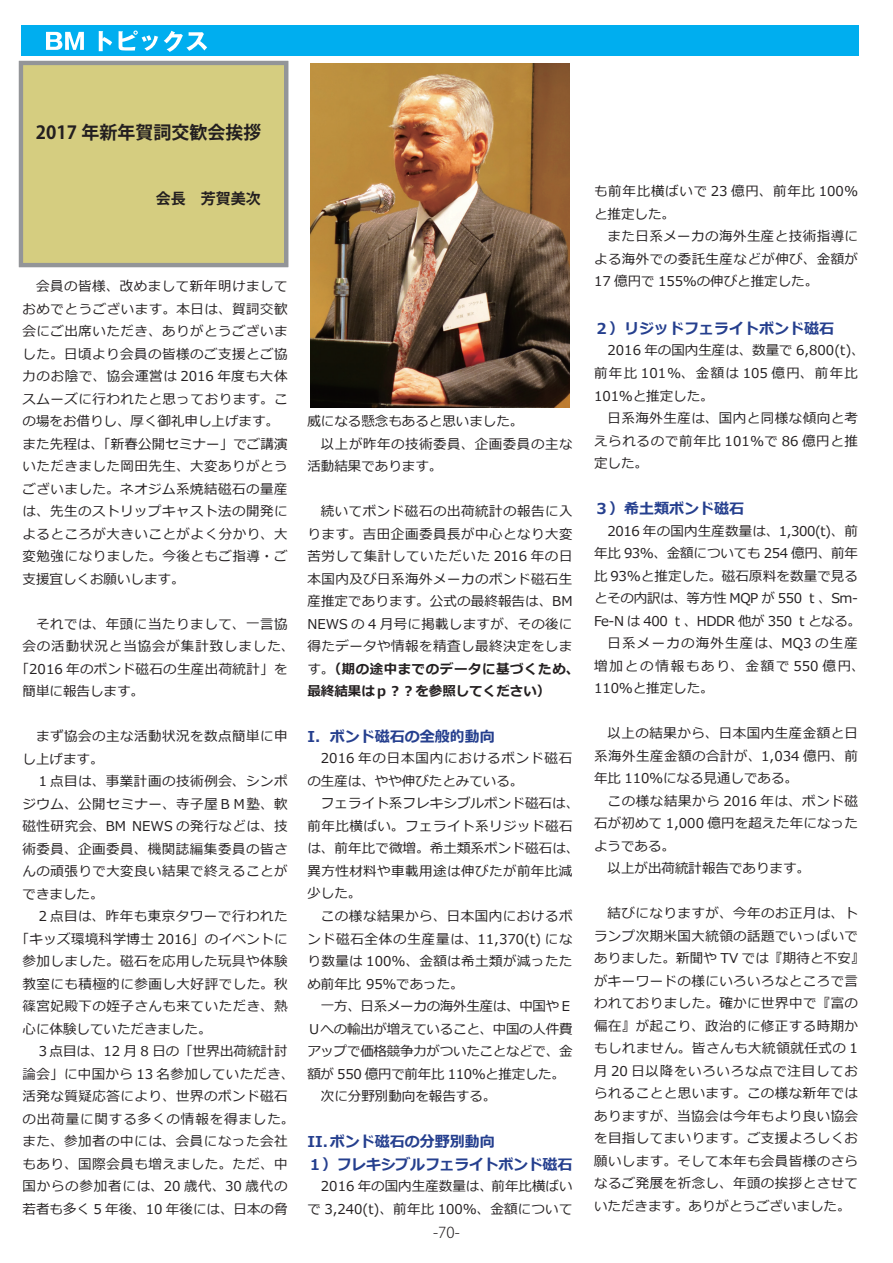
<style>
.page{position:relative;width:893px;height:1263px;background:#fff}
.page>*{position:absolute;margin:0;border:0;box-sizing:border-box;transform-origin:0 0}
.t1{font:700 18px "Koz Go Pro";color:#231f20}
.t2{font:700 15px "Meiryo";color:#253f8e}
.t3{font:700 15px/22.5px "Meiryo";letter-spacing:-.02em;color:#253f8e}
.t4{font:700 15px "Koz Go Pro";color:#231f20}
.t5{font:300 15px "Koz Go Pro";color:#231f20}
.t6{font:13.5px/22.5px "Meiryo";letter-spacing:.035em;color:#231f20}
.t7{font:13.5px/22.5px "Meiryo";color:#231f20}
.t8{font:13.5px "Meiryo";letter-spacing:-.02em;color:#231f20}
.t9{font:13.5px/22.5px "Meiryo";letter-spacing:.055em;color:#231f20}
.t10{font:13.5px "Meiryo";letter-spacing:.015em;color:#231f20}
.t11{font:13.5px "Meiryo";letter-spacing:.065em;color:#231f20}
.t12{font:13.5px "Meiryo";letter-spacing:-.03em;color:#231f20}
.t13{font:13.5px "Meiryo";letter-spacing:-.005em;color:#231f20}
.t14{font:13.5px "Meiryo";letter-spacing:.01em;color:#231f20}
.t15{font:13.5px "Meiryo";letter-spacing:.135em;color:#231f20}
.t16{font:13.5px "Meiryo";letter-spacing:.09em;color:#231f20}
.s1{font-weight:700}
</style>
<div class="page">
<div style="left:21px;top:25px;width:838px;height:31px;background:#00aeef"></div>
<svg style="left:46px;top:32px;width:38px;height:18px"></svg>
<svg style="left:99px;top:31px;width:13px;height:20px"></svg>
<svg style="left:119px;top:30px;width:39px;height:21px"></svg>
<svg style="left:164px;top:31px;width:43px;height:21px"></svg>
<div style="left:21px;top:63px;width:265px;height:202px;background:#d5cd80"></div>
<div style="left:19px;top:61px;width:269px;height:206px;border:4px solid #939598"></div>
<img style="left:311px;top:63px;width:258px;height:344px">
<h1 class="t1" style="left:36px;top:121px;width:227px">2017 年新年賀詞交歓会挨拶</h1>
<p class="t4" style="left:156px;top:188px;width:107px">会長　芳賀美次</p>
<p class="t6" style="left:22px;top:276px;width:267px;text-indent:14px">会員の皆様、改めまして新年明けましておめでとうございます。本日は、賀詞交歓会にご出席いただき、ありがとうございました。日頃より会員の皆様のご支援とご協力のお陰で、協会運営は 2016 年度も大体スムーズに行われたと思っております。この場をお借りし、厚く御礼申し上げます。また先程は、「新春公開セミナー」でご講演いただきました岡田先生、大変ありがとうございました。ネオジム系焼結磁石の量産は、先生のストリップキャスト法の開発によるところが大きいことがよく分かり、大変勉強になりました。今後ともご指導・ご支援宜しくお願いします。</p>
<p class="t6" style="left:36px;top:613px;width:253px">それでは、年頭に当たりまして、一言協</p>
<p class="t11" style="left:22px;top:637px;width:273px">会の活動状況と当協会が集計致しました、</p>
<p class="t6" style="left:16px;top:658px;width:273px">「2016 年のボンド磁石の生産出荷統計」を</p>
<p class="t7" style="left:22px;top:681px;width:123px">簡単に報告します。</p>
<p class="t6" style="left:22px;top:726px;width:267px;text-indent:14px">まず協会の主な活動状況を数点簡単に申し上げます。</p>
<p class="t6" style="left:22px;top:771px;width:267px;text-align:justify;text-indent:14px">１点目は、事業計画の技術例会、シンポジウム、公開セミナー、寺子屋ＢＭ塾、軟磁性研究会、BM NEWS の発行などは、技術委員、企画委員、機関誌編集委員の皆さんの頑張りで大変良い結果で終えることができました。</p>
<p class="t6" style="left:36px;top:906px;width:253px">２点目は、昨年も東京タワーで行われた</p>
<p class="t6" style="left:16px;top:928px;width:273px">「キッズ環境科学博士 2016」のイベントに</p>
<p class="t6" style="left:22px;top:951px;width:267px">参加しました。磁石を応用した玩具や体験</p>
<p class="t6" style="left:22px;top:973px;width:267px">教室にも積極的に参画し大好評でした。秋</p>
<p class="t6" style="left:22px;top:996px;width:267px">篠宮妃殿下の姪子さんも来ていただき、熱</p>
<p class="t7" style="left:22px;top:1018px;width:190px">心に体験していただきました。</p>
<p class="t7" style="left:36px;top:1041px;width:253px">３点目は、12 月 8 日の「世界出荷統計討</p>
<p class="t6" style="left:22px;top:1063px;width:273px">論会」に中国から 13 名参加していただき、</p>
<p class="t6" style="left:22px;top:1086px;width:267px">活発な質疑応答により、世界のボンド磁石</p>
<p class="t11" style="left:22px;top:1109px;width:273px">の出荷量に関する多くの情報を得ました。</p>
<p class="t6" style="left:22px;top:1131px;width:267px">また、参加者の中には、会員になった会社</p>
<p class="t6" style="left:22px;top:1153px;width:267px">もあり、国際会員も増えました。ただ、中</p>
<p class="t9" style="left:22px;top:1176px;width:267px">国からの参加者には、20 歳代、30 歳代の</p>
<p class="t7" style="left:22px;top:1198px;width:267px">若者も多く 5 年後、10 年後には、日本の脅</p>
<p class="t7" style="left:307px;top:411px;width:217px">威になる懸念もあると思いました。</p>
<p class="t6" style="left:321px;top:433px;width:253px">以上が昨年の技術委員、企画委員の主な</p>
<p class="t7" style="left:307px;top:456px;width:136px">活動結果であります。</p>
<p class="t6" style="left:307px;top:501px;width:273px;text-indent:14px">続いてボンド磁石の出荷統計の報告に入ります。吉田企画委員長が中心となり大変苦労して集計していただいた 2016 年の日本国内及び日系海外メーカのボンド磁石生産推定であります。公式の最終報告は、BM<br>NEWS の 4 月号に掲載しますが、その後に得たデータや情報を精査し最終決定をします。<span class="s1">（期の途中までのデータに基づくため、最終結果はｐ？？を参照してください）</span></p>
<p class="t2" style="left:307px;top:726px;width:189px">I. ボンド磁石の全般的動向</p>
<p class="t7" style="left:307px;top:748px;width:267px;text-indent:14px">2016 年の日本国内におけるボンド磁石の生産は、やや伸びたとみている。</p>
<p class="t6" style="left:307px;top:793px;width:273px;text-indent:14px">フェライト系フレキシブルボンド磁石は、前年比横ばい。フェライト系リジッド磁石は、前年比で微増。希土類系ボンド磁石は、異方性材料や車載用途は伸びたが前年比減少した。</p>
<p class="t6" style="left:307px;top:905px;width:267px;text-align:justify;text-indent:14px">この様な結果から、日本国内におけるボンド磁石全体の生産量は、11,370(t) になり数量は 100％、金額は希土類が減ったため前年比 95％であった。</p>
<p class="t8" style="left:321px;top:997px;width:253px">一方、日系メーカの海外生産は、中国やＥ</p>
<p class="t8" style="left:307px;top:1019px;width:267px">Ｕへの輸出が増えていること、中国の人件費</p>
<p class="t8" style="left:307px;top:1042px;width:267px">アップで価格競争力がついたことなどで、金</p>
<p class="t8" style="left:307px;top:1064px;width:259px">額が 550 億円で前年比 110％と推定した。</p>
<p class="t7" style="left:321px;top:1085px;width:177px">次に分野別動向を報告する。</p>
<p class="t3" style="left:307px;top:1131px;width:266px">II.ボンド磁石の分野別動向<br>１）フレキシブルフェライトボンド磁石</p>
<p class="t7" style="left:307px;top:1175px;width:267px;text-align:right">2016 年の国内生産数量は、前年比横ばいで 3,240(t)、前年比 100％、金額について</p>
<p class="t5" style="left:433px;top:1222px;width:28px">-70-</p>
<p class="t9" style="left:594px;top:181px;width:266px">も前年比横ばいで 23 億円、前年比 100％と推定した。</p>
<p class="t6" style="left:594px;top:226px;width:266px;text-align:justify;text-indent:14px">また日系メーカの海外生産と技術指導による海外での委託生産などが伸び、金額が17 億円で 155％の伸びと推定した。</p>
<p class="t2" style="left:594px;top:318px;width:241px">２）リジッドフェライトボンド磁石</p>
<p class="t7" style="left:594px;top:340px;width:272px;text-indent:14px">2016 年の国内生産は、数量で 6,800(t)、前年比 101％、金額は 105 億円、前年比<br>101％と推定した。</p>
<p class="t6" style="left:594px;top:408px;width:266px;text-align:justify;text-indent:14px">日系海外生産は、国内と同様な傾向と考えられるので前年比 101％で 86 億円と推定した。</p>
<p class="t2" style="left:594px;top:498px;width:151px">３）希土類ボンド磁石</p>
<p class="t10" style="left:608px;top:521px;width:252px">2016 年の国内生産数量は、1,300(t)、前</p>
<p class="t13" style="left:594px;top:544px;width:265px">年比 93％、金額についても 254 億円、前年</p>
<p class="t14" style="left:594px;top:566px;width:266px">比 93％と推定した。磁石原料を数量で見る</p>
<p class="t8" style="left:594px;top:589px;width:265px">とその内訳は、等方性 MQP が 550 ｔ、Sm-</p>
<p class="t12" style="left:594px;top:611px;width:268px">Fe-N は 400 ｔ、HDDR 他が 350 ｔとなる。</p>
<p class="t16" style="left:608px;top:634px;width:252px">日系メーカの海外生産は、MQ3 の生産</p>
<p class="t15" style="left:594px;top:656px;width:272px">増加との情報もあり、金額で 550 億円、</p>
<p class="t7" style="left:594px;top:678px;width:121px">110％と推定した。</p>
<p class="t6" style="left:594px;top:723px;width:266px;text-align:justify;text-indent:14px">以上の結果から、日本国内生産金額と日系海外生産金額の合計が、1,034 億円、前年比 110％になる見通しである。</p>
<p class="t6" style="left:608px;top:790px;width:252px">この様な結果から 2016 年は、ボンド磁</p>
<p class="t10" style="left:594px;top:814px;width:265px">石が初めて 1,000 億円を超えた年になった</p>
<p class="t6" style="left:594px;top:835px;width:82px">ようである。</p>
<p class="t7" style="left:608px;top:858px;width:204px">以上が出荷統計報告であります。</p>
<p class="t6" style="left:594px;top:903px;width:272px;text-indent:14px">結びになりますが、今年のお正月は、トランプ次期米国大統領の話題でいっぱいでありました。新聞や TV では『期待と不安』がキーワードの様にいろいろなところで言われておりました。確かに世界中で『富の偏在』が起こり、政治的に修正する時期かもしれません。皆さんも大統領就任式の 1月 20 日以降をいろいろな点で注目しておられることと思います。この様な新年ではありますが、当協会は今年もより良い協会を目指してまいります。ご支援よろしくお願いします。そして本年も会員皆様のさらなるご発展を祈念し、年頭の挨拶とさせていただきます。ありがとうございました。</p>
</div>
